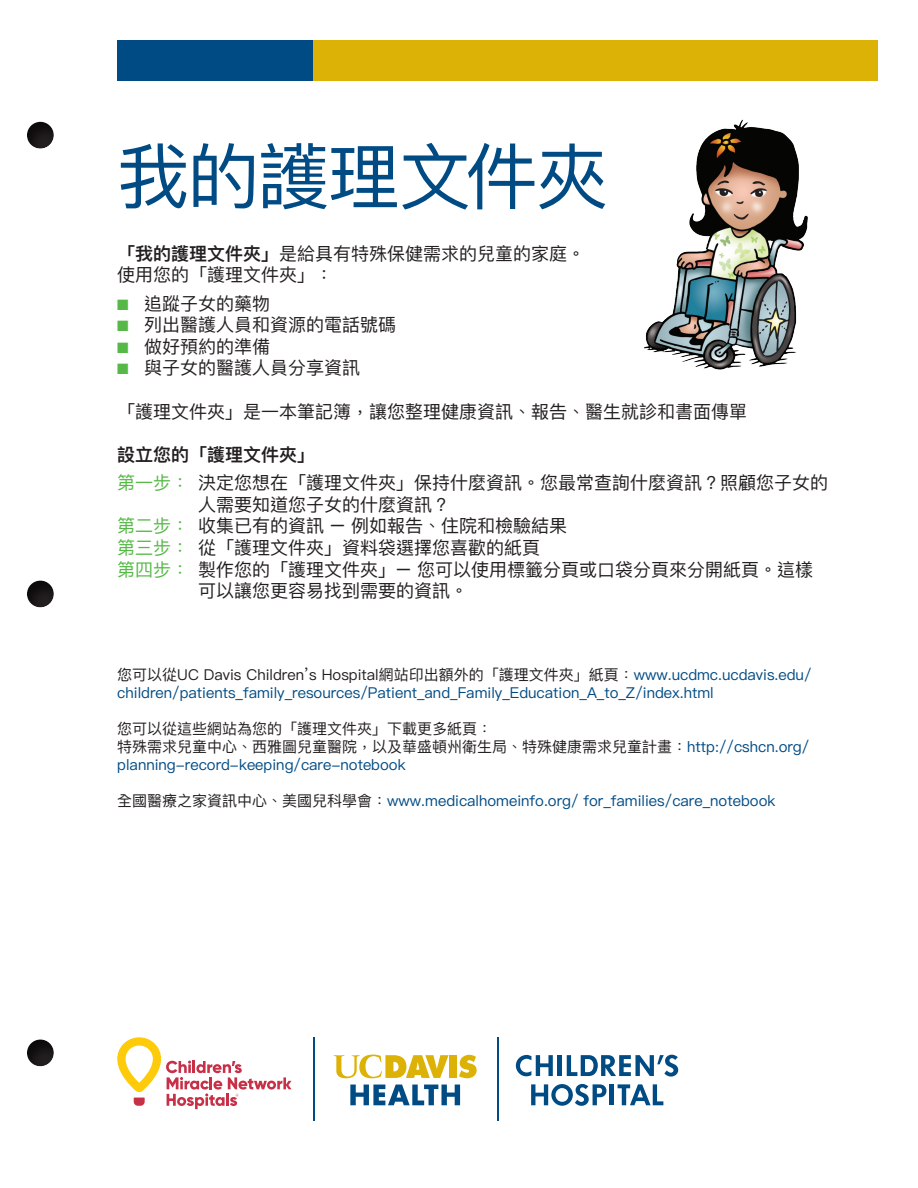
<style>
.page{position:relative;width:918px;height:1188px;background:#fff}
.page>*{position:absolute;margin:0;border:0;box-sizing:border-box;transform-origin:0 0}
.Front_Cover_Heading{font:72px "Ping Fang HK";letter-spacing:-.025em;color:#004b84}
.t1{font:18px/21.6px "Ping Fang HK";color:#231f20}
.t2{font:600 18px "Ping Fang HK";color:#231f20}
.t3{font:15px/18px "Ping Fang HK";color:#004b84}
.t4{font:15px "Ping Fang HK";color:#231f20}
.s1{font-weight:600}
.s2{color:#56b947}
.s3{color:#231f20}
</style>
<div class="page">
<div style="left:27px;top:121px;width:29px;height:30px;background:#231f20;opacity:.75"></div>
<div style="left:27px;top:580px;width:29px;height:30px;background:#231f20;opacity:.75"></div>
<div style="left:27px;top:1039px;width:29px;height:30px;background:#231f20;opacity:.75"></div>
<svg style="left:516px;top:1055px;width:37px;height:22px"></svg>
<hr style="left:558px;top:1055px;width:4px;height:21px;background:#004b84">
<svg style="left:567px;top:1055px;width:111px;height:22px"></svg>
<svg style="left:531px;top:1084px;width:76px;height:22px"></svg>
<div style="left:609px;top:1084px;width:5px;height:21px;background:#004b84"></div>
<svg style="left:618px;top:1084px;width:45px;height:21px"></svg>
<hr style="left:497px;top:1037px;width:1px;height:83px;background:#004b84">
<svg style="left:350px;top:1085px;width:110px;height:20px"></svg>
<svg style="left:459px;top:1055px;width:18px;height:23px"></svg>
<div style="left:449px;top:1055px;width:8px;height:23px;background:#ddb207"></div>
<svg style="left:334px;top:1054px;width:115px;height:25px"></svg>
<hr style="left:313px;top:1037px;width:1px;height:83px;background:#004b84">
<img style="left:644px;top:119px;width:164px;height:251px">
<svg style="left:117px;top:1037px;width:175px;height:72px"></svg>
<div style="left:313px;top:40px;width:565px;height:41px;background:#ddb207"></div>
<div style="left:117px;top:40px;width:196px;height:41px;background:#004b84"></div>
<p class="Front_Cover_Heading" style="left:117px;top:132px;width:492px">我的護理文件夾</p>
<p class="t1" style="left:117px;top:242px;width:469px"><span class="s1">「我的護理文件夾」</span>是給具有特殊保健需求的兒童的家庭。使用您的「護理文件夾」：</p>
<p class="t1" style="left:117px;top:292px;width:155px"><span class="s2">■</span> 追蹤子女的藥物</p>
<p class="t1" style="left:117px;top:314px;width:281px"><span class="s2">■</span> 列出醫護人員和資源的電話號碼</p>
<p class="t1" style="left:117px;top:335px;width:155px"><span class="s2">■</span> 做好預約的準備</p>
<p class="t1" style="left:117px;top:357px;width:245px"><span class="s2">■</span> 與子女的醫護人員分享資訊</p>
<p class="t1" style="left:117px;top:400px;width:631px">「護理文件夾」是一本筆記簿，讓您整理健康資訊、報告、醫生就診和書面傳單</p>
<p class="t2" style="left:117px;top:443px;width:199px">設立您的「護理文件夾」</p>
<p class="t1" style="left:198px;top:472px;width:632px;text-indent:-81px"><span class="s2">第一步：</span>決定您想在「護理文件夾」保持什麼資訊。您最常查詢什麼資訊？照顧您子女的人需要知道您子女的什麼資訊？</p>
<p class="t1" style="left:117px;top:515px;width:451px"><span class="s2">第二步：</span>收集已有的資訊 – 例如報告、住院和檢驗結果</p>
<p class="t1" style="left:117px;top:537px;width:424px"><span class="s2">第三步：</span>從「護理文件夾」資料袋選擇您喜歡的紙頁</p>
<p class="t1" style="left:198px;top:558px;width:616px;text-indent:-81px"><span class="s2">第四步：</span>製作您的「護理文件夾」– 您可以使用標籤分頁或口袋分頁來分開紙頁。這樣可以讓您更容易找到需要的資訊。</p>
<p class="t3" style="left:117px;top:665px;width:696px"><span class="s3">您可以從UC Davis Children’s Hospital網站印出額外的「護理文件夾」紙頁：</span>www.ucdmc.ucdavis.edu/ children/patients_family_resources/Patient_and_Family_Education_A_to_Z/index.html</p>
<p class="t4" style="left:117px;top:719px;width:376px">您可以從這些網站為您的「護理文件夾」下載更多紙頁：</p>
<p class="t3" style="left:117px;top:737px;width:694px"><span class="s3">特殊需求兒童中心、西雅圖兒童醫院，以及華盛頓州衛生局、特殊健康需求兒童計畫：</span>http://cshcn.org/ planning-record-keeping/care-notebook</p>
<p class="t3" style="left:117px;top:791px;width:660px"><span class="s3">全國醫療之家資訊中心、美國兒科學會：</span>www.medicalhomeinfo.org/ for_families/care_notebook</p>
</div>
